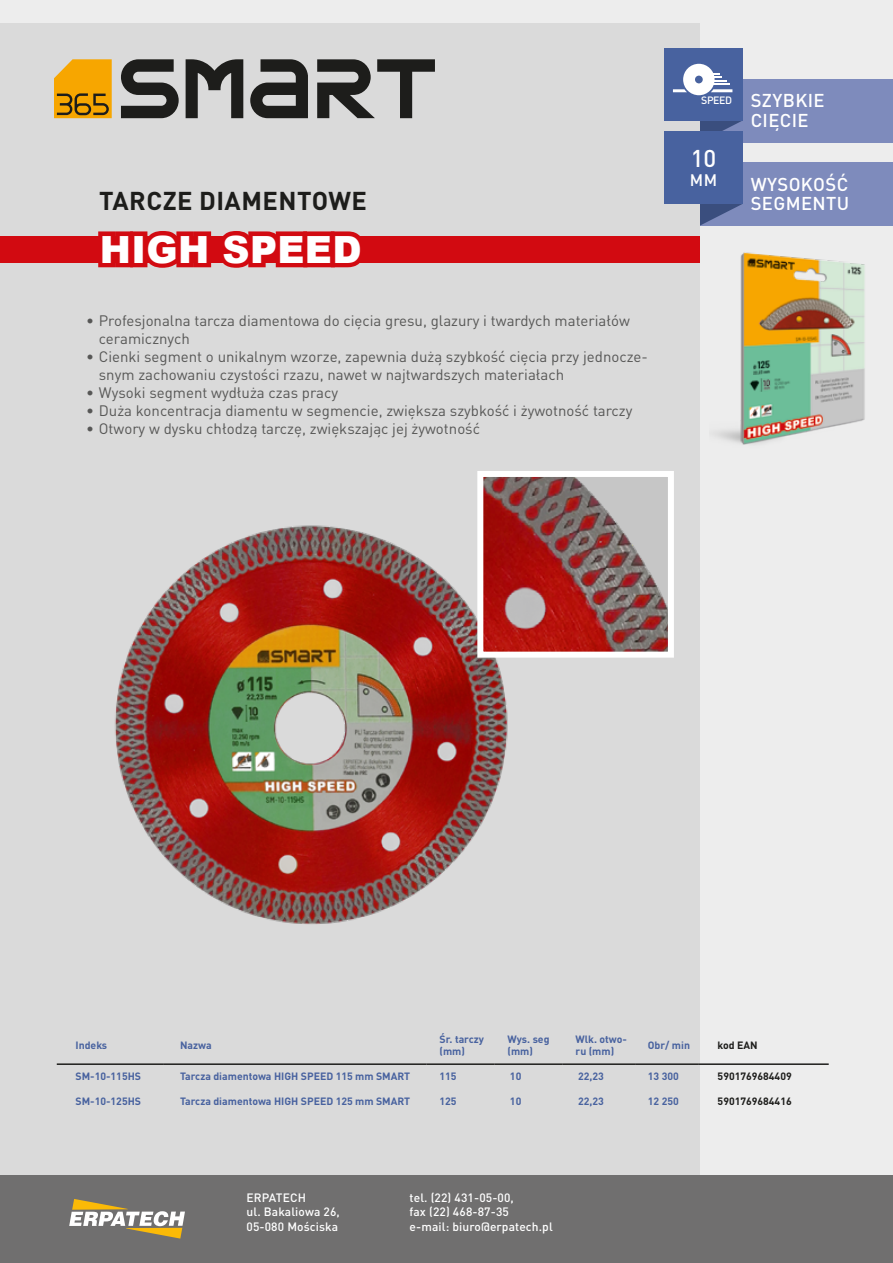
<style>
.page{position:relative;width:893px;height:1263px;background:#ededed}
.page>*{position:absolute;margin:0;border:0;box-sizing:border-box;transform-origin:0 0}
.t1{font:900 37.5px "Arial";letter-spacing:.01em;color:#fff}
.t2{font:700 25.5px "DIN Pro";letter-spacing:.02em;color:#1d1d1b}
.t3{font:500 24px "DIN Pro";color:#fff}
.t4{font:500 18.45px/19.5px "DIN Pro";letter-spacing:.02em;color:#fff}
.t5{font:500 16.5px "DIN Pro";color:#fff}
.t6{font:15px/18px "DIN Pro";color:#575756}
.t7{font:500 12px/14.4px "DIN Pro";letter-spacing:.01em;color:#fff}
.t8{font:700 10.5px/12px "DIN Pro";color:#48629f}
.t9{font:700 10.5px "DIN Pro";color:#1d1d1b}
.t10{font:500 10.5px "DIN Pro";letter-spacing:-.045em;color:#fff}
</style>
<div class="page">
<div style="left:603px;top:162px;width:290px;height:64px;background:#7e8bbc"></div>
<div style="left:603px;top:79px;width:290px;height:63px;background:#7e8bbc"></div>
<div style="left:0;top:23px;width:699px;height:1240px;background:#dadada"></div>
<div style="left:0;top:236px;width:699px;height:27px;background:#d20a11"></div>
<div style="left:0;top:1176px;width:893px;height:87px;background:#706f6f"></div>
<svg style="left:69px;top:1199px;width:116px;height:39px"></svg>
<svg style="left:98px;top:231px;width:262px;height:37px"></svg>
<img style="left:714px;top:252px;width:151px;height:193px">
<hr style="left:57px;top:1063px;width:106px;height:2px;background:#1d1d1b">
<hr style="left:163px;top:1063px;width:264px;height:2px;background:#1d1d1b">
<hr style="left:427px;top:1063px;width:68px;height:2px;background:#1d1d1b">
<hr style="left:495px;top:1063px;width:68px;height:2px;background:#1d1d1b">
<hr style="left:563px;top:1063px;width:72px;height:2px;background:#1d1d1b">
<hr style="left:635px;top:1063px;width:64px;height:2px;background:#1d1d1b">
<hr style="left:699px;top:1063px;width:130px;height:2px;background:#1d1d1b">
<svg style="left:664px;top:48px;width:79px;height:226px"></svg>
<img style="left:115px;top:525px;width:393px;height:400px">
<img style="left:484px;top:478px;width:183px;height:173px">
<div style="left:477px;top:471px;width:197px;height:187px;border:6px solid #fff"></div>
<svg style="left:54px;top:59px;width:58px;height:59px;background:#db9810"></svg>
<svg style="left:121px;top:59px;width:58px;height:59px"></svg>
<svg style="left:186px;top:59px;width:57px;height:59px"></svg>
<svg style="left:250px;top:59px;width:58px;height:59px"></svg>
<svg style="left:317px;top:59px;width:118px;height:59px"></svg>
<h2 class="t2" style="left:99px;top:180px;width:269px">TARCZE DIAMENTOWE</h2>
<h1 class="t1" style="left:100px;top:222px;width:263px">HIGH SPEED</h1>
<p class="t6" style="left:99px;top:311px;width:533px;text-indent:-13px">• Profesjonalna tarcza diamentowa do cięcia gresu, glazury i twardych materiałów ceramicznych</p>
<p class="t6" style="left:99px;top:347px;width:551px;text-indent:-13px">• Cienki segment o unikalnym wzorze, zapewnia dużą szybkość cięcia przy jednocze&shy;snym zachowaniu czystości rzazu, nawet w najtwardszych materiałach</p>
<p class="t6" style="left:86px;top:383px;width:254px">• Wysoki segment wydłuża czas pracy</p>
<p class="t6" style="left:86px;top:401px;width:548px">• Duża koncentracja diamentu w segmencie, zwiększa szybkość i żywotność tarczy</p>
<p class="t6" style="left:86px;top:419px;width:395px">• Otwory w dysku chłodzą tarczę, zwiększając jej żywotność</p>
<p class="t10" style="left:701px;top:92px;width:32px">SPEED</p>
<h3 class="t3" style="left:691px;top:138px;width:27px">10</h3>
<p class="t5" style="left:690px;top:167px;width:29px">MM</p>
<p class="t4" style="left:751px;top:89px;width:75px">SZYBKIE<br>CIĘCIE</p>
<p class="t4" style="left:751px;top:172px;width:100px">WYSOKOŚĆ<br>SEGMENTU</p>
<p class="t8" style="left:76px;top:1038px;width:33px">Indeks</p>
<p class="t8" style="left:180px;top:1038px;width:33px">Nazwa</p>
<p class="t8" style="left:439px;top:1032px;width:46px">Śr. tarczy (mm)</p>
<p class="t8" style="left:507px;top:1032px;width:43px">Wys. seg (mm)</p>
<p class="t8" style="left:576px;top:1032px;width:53px">Wlk. otwo&shy;ru (mm)</p>
<p class="t8" style="left:648px;top:1038px;width:44px">Obr/ min</p>
<p class="t9" style="left:718px;top:1036px;width:41px">kod EAN</p>
<p class="t8" style="left:76px;top:1069px;width:67px">SM-10-115HS</p>
<p class="t8" style="left:180px;top:1069px;width:232px">Tarcza diamentowa HIGH SPEED 115 mm SMART</p>
<p class="t8" style="left:439px;top:1069px;width:19px">115</p>
<p class="t8" style="left:510px;top:1069px;width:13px">10</p>
<p class="t8" style="left:578px;top:1069px;width:27px">22,23</p>
<p class="t8" style="left:648px;top:1069px;width:32px">13 300</p>
<p class="t9" style="left:718px;top:1067px;width:76px">5901769684409</p>
<p class="t8" style="left:76px;top:1093px;width:67px">SM-10-125HS</p>
<p class="t8" style="left:180px;top:1093px;width:232px">Tarcza diamentowa HIGH SPEED 125 mm SMART</p>
<p class="t8" style="left:439px;top:1093px;width:19px">125</p>
<p class="t8" style="left:510px;top:1093px;width:13px">10</p>
<p class="t8" style="left:578px;top:1093px;width:27px">22,23</p>
<p class="t8" style="left:648px;top:1093px;width:32px">12 250</p>
<p class="t9" style="left:718px;top:1092px;width:76px">5901769684416</p>
<p class="t7" style="left:247px;top:1189px;width:95px">ERPATECH<br>ul. Bakaliowa 26,<br>05-080 Mościska</p>
<p class="t7" style="left:410px;top:1189px;width:145px">tel. (22) 431-05-00,<br>fax (22) 468-87-35<br>e-mail: biuro@erpatech.pl</p>
</div>
